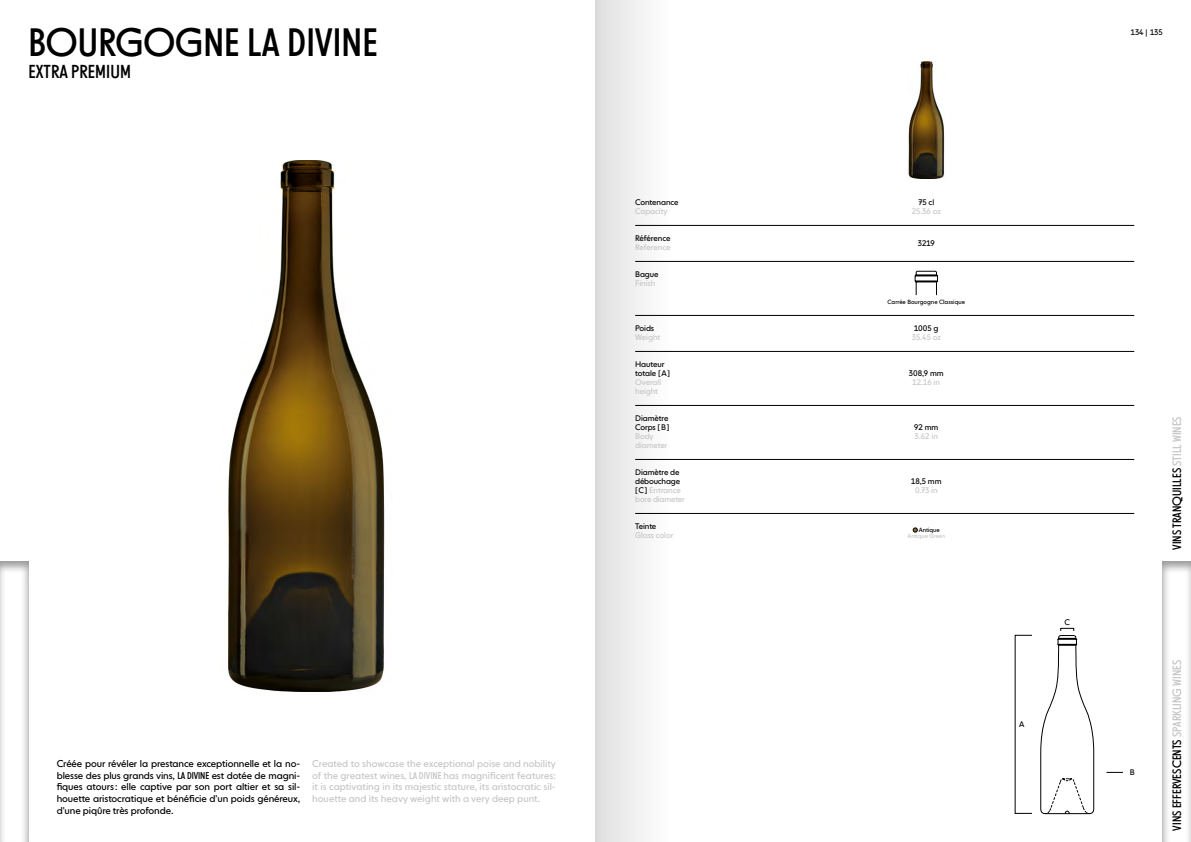
<style>
.page{position:relative;width:1191px;height:842px;background:#fff}
.page>*{position:absolute;margin:0;border:0;box-sizing:border-box;transform-origin:0 0}
.t1{font:39px "NEXT Poster";letter-spacing:.005em;color:#000}
.t2{font:18.5px "NEXT Poster";letter-spacing:.005em;color:#000}
.t3{font:12px "NEXT Poster";letter-spacing:.005em;color:#000}
.t4{font:9.8px/11.6px "NEXT Book";letter-spacing:-.01em;color:#000;text-align:justify}
.t5{font:9.8px/11.6px "NEXT Book";color:#c6c6c6;text-align:justify}
.t6{font:8px/9px "NEXT Book";letter-spacing:-.01em;color:#000}
.t7{font:8px/9px "NEXT Book";letter-spacing:-.01em;color:#c6c6c6}
.t8{font:6px "NEXT Book";color:#000}
.t9{font:6px "NEXT Book";letter-spacing:-.02em;color:#c6c6c6}
.s1{color:#c6c6c6}
.s2{font-family:"NEXT Poster"}
</style>
<div class="page">
<div style="left:595px;top:0;width:74px;height:842px;background:linear-gradient(to right,#dedede,#fefefe)"></div>
<div style="left:1153px;top:555px;width:38px;height:287px;background:#000;opacity:.4"></div>
<div style="left:0;top:555px;width:36px;height:287px;background:#000;opacity:.4"></div>
<img style="left:228px;top:160px;width:157px;height:531px">
<hr style="left:635px;top:225px;width:499px;height:1px;background:#000">
<hr style="left:635px;top:261px;width:499px;height:1px;background:#000">
<hr style="left:635px;top:315px;width:499px;height:1px;background:#000">
<hr style="left:635px;top:351px;width:499px;height:1px;background:#000">
<hr style="left:635px;top:405px;width:499px;height:1px;background:#000">
<hr style="left:635px;top:459px;width:499px;height:1px;background:#000">
<hr style="left:635px;top:513px;width:499px;height:1px;background:#000">
<svg style="left:913px;top:528px;width:4px;height:4px"></svg>
<img style="left:907px;top:61px;width:38px;height:117px">
<svg style="left:914px;top:271px;width:24px;height:25px"></svg>
<div style="left:1060px;top:628px;width:14px;height:3px;border:1px solid #000"></div>
<svg style="left:1106px;top:772px;width:17px;height:1px"></svg>
<svg style="left:1040px;top:635px;width:54px;height:179px"></svg>
<h1 class="t1" style="left:28px;top:19px;width:351px">BOURGOGNE LA DIVINE</h1>
<h2 class="t2" style="left:28px;top:61px;width:104px">EXTRA PREMIUM</h2>
<p class="t6" style="left:635px;top:198px;width:45px">Contenance</p>
<p class="t7" style="left:635px;top:207px;width:34px">Capacity</p>
<p class="t6" style="left:635px;top:234px;width:37px">Référence</p>
<p class="t7" style="left:635px;top:243px;width:37px">Reference</p>
<p class="t6" style="left:635px;top:270px;width:25px">Bague</p>
<p class="t7" style="left:635px;top:279px;width:22px">Finish</p>
<p class="t6" style="left:635px;top:324px;width:20px">Poids</p>
<p class="t7" style="left:635px;top:333px;width:27px">Weight</p>
<p class="t6" style="left:635px;top:360px;width:37px">Hauteur totale [ A ]</p>
<p class="t7" style="left:635px;top:378px;width:28px">Overall height</p>
<p class="t6" style="left:635px;top:414px;width:36px">Diamètre<br>Corps [ B ]</p>
<p class="t7" style="left:635px;top:432px;width:34px">Body diameter</p>
<p class="t6" style="left:635px;top:468px;width:51px">Diamètre de débouchage<br>[ C ] <span class="s1">Entrance bore diameter</span></p>
<p class="t6" style="left:635px;top:522px;width:23px">Teinte</p>
<p class="t7" style="left:635px;top:531px;width:40px">Glass color</p>
<p class="t4" style="left:57px;top:758px;width:245px">Créée pour révéler la prestance exceptionnelle et la no&shy;blesse des plus grands vins, <span class="s2">LA DIVINE</span> est dotée de magni&shy;fiques atours : elle captive par son port altier et sa sil&shy;houette aristocratique et bénéficie d'un poids généreux, d'une piqûre très profonde.</p>
<p class="t5" style="left:312px;top:758px;width:245px">Created to showcase the exceptional poise and nobility of the greatest wines, <span class="s2">LA DIVINE</span> has magnificent features: it is captivating in its majestic stature, its aristocratic sil&shy;houette and its heavy weight with a very deep punt.</p>
<p class="t6" style="left:1131px;top:27px;width:33px">134 | 135</p>
<p class="t6" style="left:918px;top:198px;width:17px">75 cl</p>
<p class="t7" style="left:911px;top:207px;width:31px">25.36 oz</p>
<p class="t6" style="left:918px;top:239px;width:18px">3219</p>
<p class="t8" style="left:887px;top:298px;width:79px">Carrée Bourgogne Classique</p>
<p class="t6" style="left:914px;top:324px;width:26px">1005 g</p>
<p class="t7" style="left:911px;top:333px;width:31px">35.45 oz</p>
<p class="t6" style="left:909px;top:369px;width:36px">308,9 mm</p>
<p class="t7" style="left:912px;top:378px;width:29px">12.16 in</p>
<p class="t6" style="left:914px;top:423px;width:26px">92 mm</p>
<p class="t7" style="left:914px;top:432px;width:25px">3.62 in</p>
<p class="t6" style="left:911px;top:477px;width:32px">18,5 mm</p>
<p class="t7" style="left:915px;top:486px;width:24px">0.73 in</p>
<p class="t8" style="left:918px;top:526px;width:22px">Antique</p>
<p class="t9" style="left:907px;top:532px;width:39px">Antique Green</p>
<p class="t6" style="left:1019px;top:720px;width:7px">A</p>
<p class="t6" style="left:1064px;top:618px;width:7px">C</p>
<p class="t3" style="left:1169px;top:550px;width:135px;rotate:-90deg">VINS TRANQUILLES <span class="s1">STILL WINES</span></p>
<p class="t6" style="left:1129px;top:768px;width:6px">B</p>
<p class="t3" style="left:1169px;top:831px;width:172px;rotate:-90deg">VINS EFFERVESCENTS <span class="s1">SPARKLING WINES</span></p>
</div>
